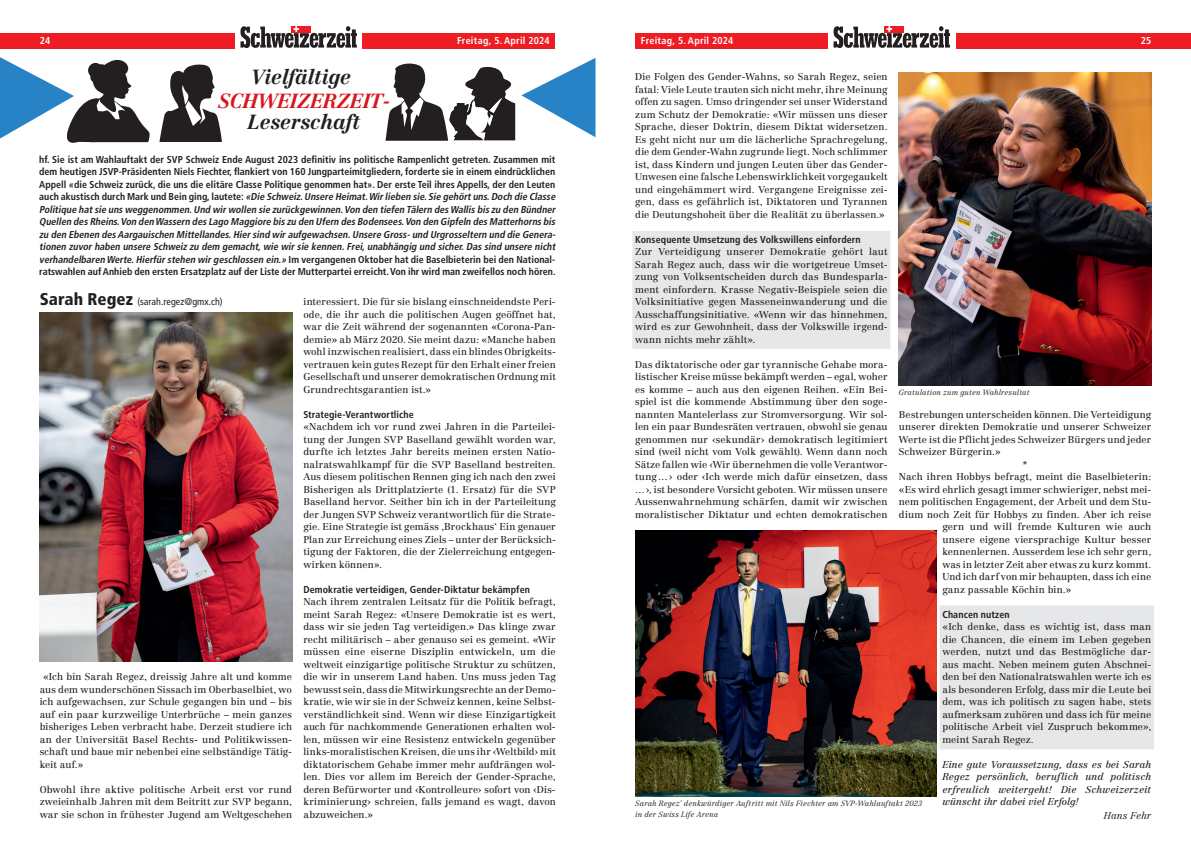
<style>
.page{position:relative;width:1191px;height:842px;background:#fff}
.page>*{position:absolute;margin:0;border:0;box-sizing:border-box;transform-origin:0 0}
.t1{font:25.5px "Yesteryear";color:#231f20}
.t2{font:20.1px "Centennial Bold Italic Os F";letter-spacing:-.01em;color:#231f20}
.t3{font:20.1px "Centennial Bold Italic Os F";letter-spacing:-.01em;color:#d7171f}
.t4{font:italic 700 condensed 10px/12.5px "Frutiger LT Std";color:#231f20}
.t5{font:700 condensed 10px "Frutiger LT Std";letter-spacing:.01em;color:#231f20}
.t6{font:700 condensed 10px "Frutiger LT Std";letter-spacing:.025em;color:#fff}
.t7{font:condensed 10px "Frutiger LT Std";letter-spacing:.005em;color:#231f20}
.t8{font:9.8px/12.5px "Centennial LT Pro";letter-spacing:.005em;color:#231f20;text-align:justify}
.t9{font:italic 9.8px/12.5px "Centennial LT Pro";letter-spacing:.005em;color:#231f20;text-align:justify}
.t10{font:italic 300 9.8px "Centennial LT Pro";letter-spacing:-.005em;color:#231f20}
.t11{font:italic 300 7.5px/11px "Centennial LT Pro";letter-spacing:.015em;color:#231f20}
.s1{font-style:normal}
.s2{font-weight:900;font-size:17px}
</style>
<div class="page">
<div style="left:0;top:33px;width:235px;height:15px;background:#ee1d23"></div>
<div style="left:362px;top:33px;width:193px;height:15px;background:#ee1d23"></div>
<svg style="left:240px;top:26px;width:117px;height:22px"></svg>
<div style="left:955px;top:33px;width:236px;height:15px;background:#ee1d23"></div>
<div style="left:635px;top:33px;width:193px;height:15px;background:#ee1d23"></div>
<svg style="left:833px;top:26px;width:117px;height:22px"></svg>
<svg style="left:159px;top:64px;width:63px;height:78px"></svg>
<svg style="left:385px;top:63px;width:130px;height:78px"></svg>
<svg style="left:0;top:57px;width:150px;height:86px"></svg>
<svg style="left:521px;top:58px;width:74px;height:79px"></svg>
<img style="left:40px;top:312px;width:252px;height:349px">
<div style="left:632px;top:231px;width:258px;height:118px;background:#e6e7e9"></div>
<div style="left:939px;top:605px;width:215px;height:144px;background:#e6e7e9"></div>
<img style="left:635px;top:530px;width:301px;height:267px">
<img style="left:899px;top:72px;width:252px;height:314px">
<p class="t6" style="left:40px;top:35px;width:12px">24</p>
<p class="t6" style="left:457px;top:35px;width:94px">Freitag, 5. April 2024</p>
<p class="t6" style="left:641px;top:35px;width:94px">Freitag, 5. April 2024</p>
<p class="t6" style="left:1140px;top:35px;width:12px">25</p>
<h2 class="t2" style="left:252px;top:64px;width:101px">Vielfältige</h2>
<h2 class="t3" style="left:218px;top:89px;width:174px">SCHWEIZERZEIT-</h2>
<h2 class="t2" style="left:248px;top:110px;width:114px">Leserschaft</h2>
<h1 class="t1" style="left:166px;top:144px;width:276px">Lebensläufe, Leistungen, Talente</h1>
<p class="t4" style="left:39px;top:153px;width:520px"><span class="s1">hf. Sie ist am Wahlauftakt der SVP Schweiz Ende August 2023 definitiv ins politische Rampenlicht getreten. Zusammen mit dem heutigen JSVP-Präsidenten Niels Fiechter, flankiert von 160 Jungparteimitgliedern, forderte sie in einem eindrücklichen Appell «die Schweiz zurück, die uns die elitäre Classe Politique genommen hat». Der erste Teil ihres Appells, der den Leuten a u c h a k u s t i s c h d u r c h M a r k u n d B e i n g i n g , l a u t e t e :</span> «Die Schweiz.Unsere Heimat.Wirlieben sie.Sie gehörtuns.Doch die Classe Politique hatsie uns weggenommen.Und wirwollen sie zurückgewinnen.Von den tiefen Tälern des Wallis bis zu den Bündner Quellen des Rheins.Von den Wassern des Lago Maggiore bis zu den Ufern des Bodensees.Von den Gipfeln des Matterhorns bis zu den Ebenen des Aargauischen Mittellandes.Hiersind wiraufgewachsen.Unsere Gross-und Urgrosseltern und die Genera&shy;tionen zuvorhaben unsere Schweiz zu dem gemacht,wie wirsie kennen.Frei,unabhängig und sicher.Das sind unsere nicht verhandelbaren Werte.Hierfürstehen wirgeschlossen ein.» <span class="s1">Im vergangenen Oktober hat die Baselbieterin bei den National&shy;ratswahlen auf Anhieb den ersten Ersatzplatz auf der Liste der Mutterpartei erreicht. Von ihr wird man zweifellos noch hören.</span></p>
<p class="t7" style="left:40px;top:295px;width:184px"><span class="s2">Sarah Regez</span> (sarah.regez@gmx.ch)</p>
<p class="t8" style="left:303px;top:296px;width:254px">interessiert. Die für sie bislang einschneidendste Peri&shy;ode, die ihr auch die politischen Augen geöffnet hat, war die Zeit während der sogenannten «Corona-Pan&shy;demie» ab März 2020. Sie meint dazu: «Manche haben wohl inzwischen realisiert, dass ein blindes Obrigkeits&shy;vertrauen kein gutes Rezept für den Erhalt einer freien Gesellschaft und unserer demokratischen Ordnung mit Grundrechtsgarantien ist.»</p>
<p class="t5" style="left:303px;top:408px;width:112px">Strategie-Verantwortliche</p>
<p class="t8" style="left:303px;top:421px;width:254px">«Nachdem ich vor rund zwei Jahren in die Parteilei&shy;tung der Jungen SVP Baselland gewählt worden war, durfte ich letztes Jahr bereits meinen ersten Natio&shy;nalratswahlkampf für die SVP Baselland bestreiten.<br>Aus diesem politischen Rennen ging ich nach den zwei Bisherigen als Drittplatzierte (1. Ersatz) für die SVP Baselland hervor. Seither bin ich in der Parteileitung der Jungen SVP Schweiz verantwortlich für die Strate&shy;gie. Eine Strategie ist gemäss ‚Brockhaus‘ Ein genauer Plan zur Erreichung eines Ziels – unter der Berücksich&shy;tigung der Faktoren, die der Zielerreichung entgegen&shy;wirken können».</p>
<p class="t5" style="left:303px;top:583px;width:228px">Demokratie verteidigen, Gender-Diktatur bekämpfen</p>
<p class="t8" style="left:303px;top:596px;width:254px">Nach ihrem zentralen Leitsatz für die Politik befragt, meint Sarah Regez: «Unsere Demokratie ist es wert, dass wir sie jeden Tag verteidigen.» Das klinge zwar recht militärisch – aber genauso sei es gemeint. «Wir müssen eine eiserne Disziplin entwickeln, um die weltweit einzigartige politische Struktur zu schützen, die wir in unserem Land haben. Uns muss jeden Tag bewusst sein, dass die Mitwirkungsrechte an der Demo&shy;kratie, wie wir sie in der Schweiz kennen, keine Selbst&shy;verständlichkeit sind. Wenn wir diese Einzigartigkeit auch für nachkommende Generationen erhalten wol&shy;len, müssen wir eine Resistenz entwickeln gegenüber links-moralistischen Kreisen, die uns ihr ‹Weltbild› mit diktatorischem Gehabe immer mehr aufdrängen wol&shy;len. Dies vor allem im Bereich der Gender-Sprache, deren Befürworter und ‹Kontrolleure› sofort von ‹Dis&shy;kriminierung› schreien, falls jemand es wagt, davon abzuweichen.»</p>
<p class="t8" style="left:40px;top:671px;width:254px;text-indent:3px">«Ich bin Sarah Regez, dreissig Jahre alt und komme aus dem wunderschönen Sissach im Oberbaselbiet, wo ich aufgewachsen, zur Schule gegangen bin und – bis auf ein paar kurzweilige Unterbrüche – mein ganzes bisheriges Leben verbracht habe. Derzeit studiere ich an der Universität Basel Rechts- und Politikwissen&shy;schaft und baue mir nebenbei eine selbständige Tätig&shy;keit auf.»</p>
<p class="t8" style="left:40px;top:783px;width:254px">Obwohl ihre aktive politische Arbeit erst vor rund zweieinhalb Jahren mit dem Beitritt zur SVP begann, war sie schon in frühester Jugend am Weltgeschehen</p>
<p class="t8" style="left:635px;top:71px;width:254px">Die Folgen des Gender-Wahns, so Sarah Regez, seien fatal: Viele Leute trauten sich nicht mehr, ihre Meinung offen zu sagen. Umso dringender sei unser Widerstand zum Schutz der Demokratie: «Wir müssen uns dieser Sprache, dieser Doktrin, diesem Diktat widersetzen.<br>Es geht nicht nur um die lächerliche Sprachregelung, die dem Gender-Wahn zugrunde liegt. Noch schlimmer ist, dass Kindern und jungen Leuten über das Gender-Unwesen eine falsche Lebenswirklichkeit vorgegaukelt und eingehämmert wird. Vergangene Ereignisse zei&shy;gen, dass es gefährlich ist, Diktatoren und Tyrannen die Deutungshoheit über die Realität zu überlassen.»</p>
<p class="t5" style="left:635px;top:233px;width:227px">Konsequente Umsetzung des Volkswillens einfordern</p>
<p class="t8" style="left:635px;top:246px;width:254px">Zur Verteidigung unserer Demokratie gehört laut Sarah Regez auch, dass wir die wortgetreue Umset&shy;zung von Volksentscheiden durch das Bundesparla&shy;ment einfordern. Krasse Negativ-Beispiele seien die Volksinitiative gegen Masseneinwanderung und die Ausschaffungsinitiative. «Wenn wir das hinnehmen, wird es zur Gewohnheit, dass der Volkswille irgend&shy;wann nichts mehr zählt».</p>
<p class="t8" style="left:635px;top:358px;width:254px">Das diktatorische oder gar tyrannische Gehabe mora&shy;listischer Kreise müsse bekämpft werden – egal, woher es komme – auch aus den eigenen Reihen. «Ein Bei&shy;spiel ist die kommende Abstimmung über den soge&shy;nannten Mantelerlass zur Stromversorgung. Wir sol&shy;len ein paar Bundesräten vertrauen, obwohl sie genau genommen nur ‹sekundär› demokratisch legitimiert sind (weil nicht vom Volk gewählt). Wenn dann noch Sätze fallen wie ‹Wir übernehmen die volle Verantwor&shy;tung…› oder ‹Ich werde mich dafür einsetzen, dass …›, ist besondere Vorsicht geboten. Wir müssen unsere Aussenwahrnehmung schärfen, damit wir zwischen moralistischer Diktatur und echten demokratischen</p>
<p class="t11" style="left:899px;top:387px;width:132px">Gratulation zum guten Wahlresultat</p>
<p class="t8" style="left:899px;top:408px;width:254px">Bestrebungen unterscheiden können. Die Verteidigung</p>
<p class="t8" style="left:899px;top:421px;width:254px">unserer direkten Demokratie und unserer Schweizer</p>
<p class="t8" style="left:899px;top:433px;width:254px">Werte ist die Pflicht jedes Schweizer Bürgers und jeder</p>
<p class="t8" style="left:899px;top:446px;width:103px">Schweizer Bürgerin.»</p>
<p class="t8" style="left:1022px;top:458px;width:6px">*</p>
<p class="t8" style="left:899px;top:471px;width:254px">Nach ihren Hobbys befragt, meint die Baselbieterin:</p>
<p class="t8" style="left:899px;top:483px;width:254px">«Es wird ehrlich gesagt immer schwieriger, nebst mei-</p>
<p class="t8" style="left:899px;top:496px;width:254px">nem politischen Engagement, der Arbeit und dem Stu-</p>
<p class="t8" style="left:899px;top:508px;width:254px">dium noch Zeit für Hobbys zu finden. Aber ich reise</p>
<p class="t8" style="left:942px;top:521px;width:210px">gern und will fremde Kulturen wie auch</p>
<p class="t8" style="left:942px;top:533px;width:210px">unsere eigene viersprachige Kultur besser</p>
<p class="t8" style="left:942px;top:546px;width:210px">kennenlernen. Ausserdem lese ich sehr gern,</p>
<p class="t8" style="left:942px;top:558px;width:210px">was in letzter Zeit aber etwas zu kurz kommt.</p>
<p class="t8" style="left:942px;top:571px;width:210px">Und ich darf von mir behaupten, dass ich eine</p>
<p class="t8" style="left:942px;top:583px;width:130px">ganz passable Köchin bin.»</p>
<p class="t5" style="left:942px;top:608px;width:69px">Chancen nutzen</p>
<p class="t8" style="left:942px;top:621px;width:210px">«Ich denke, dass es wichtig ist, dass man die Chancen, die einem im Leben gegeben werden, nutzt und das Bestmögliche dar&shy;aus macht. Neben meinem guten Abschnei&shy;den bei den Nationalratswahlen werte ich es als besonderen Erfolg, dass mir die Leute bei dem, was ich politisch zu sagen habe, stets aufmerksam zuhören und dass ich für meine politische Arbeit viel Zuspruch bekomme», meint Sarah Regez.</p>
<p class="t9" style="left:942px;top:758px;width:210px">Eine gute Voraussetzung, dass es bei Sarah Regez persönlich, beruflich und politisch erfreulich weitergeht! Die Schweizerzeit wünscht ihr dabei viel Erfolg!</p>
<p class="t10" style="left:1103px;top:809px;width:49px">Hans Fehr</p>
<p class="t11" style="left:635px;top:798px;width:289px">Sarah Regez’ denkwürdiger Auftritt mit Nils Fiechter am SVP-Wahlauftakt 2023 in der Swiss Life Arena</p>
</div>
